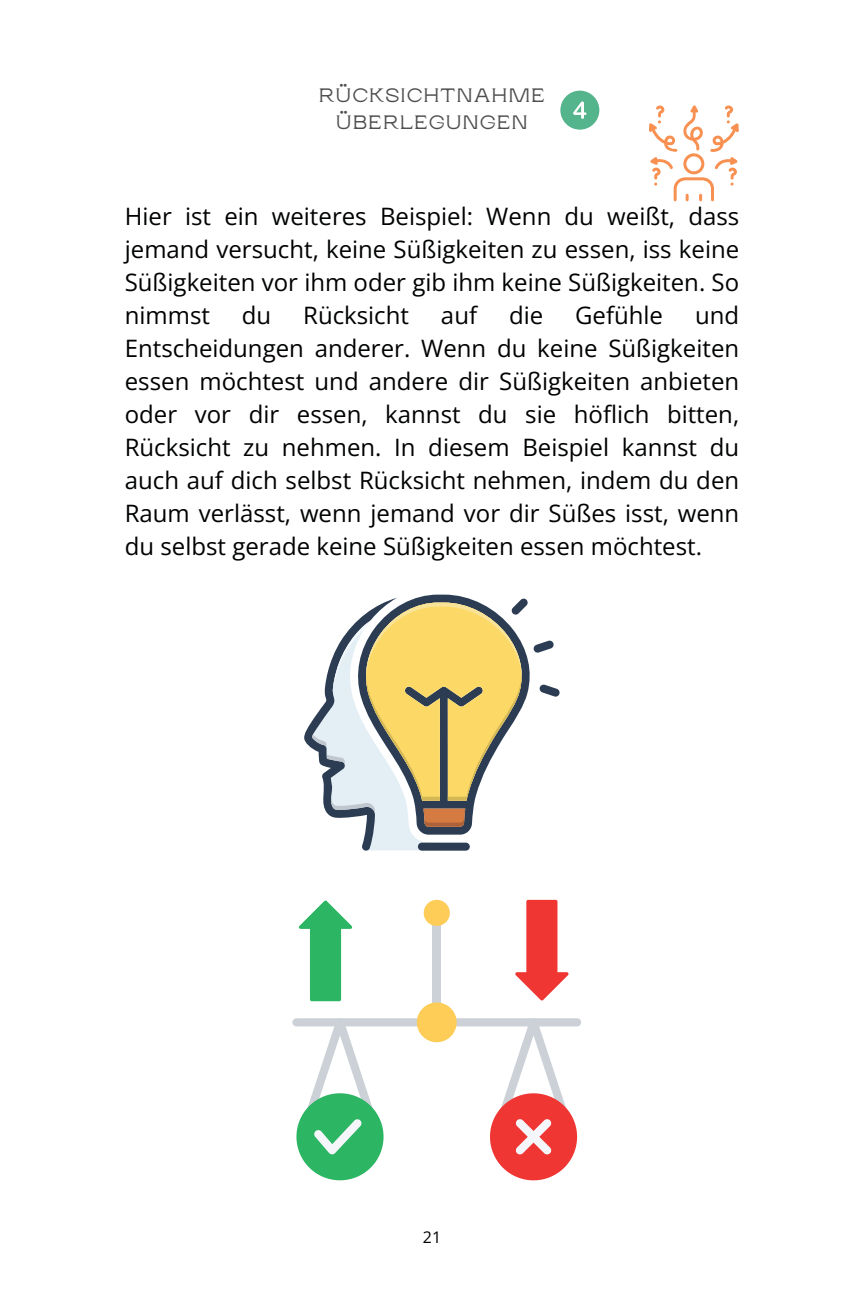
<style>
.page{position:relative;width:864px;height:1296px;background:#fff}
.page>*{position:absolute;margin:0;border:0;box-sizing:border-box;transform-origin:0 0}
.t1{font:24px/33px "Open Sans";color:#010202;text-align:justify}
.t2{font:19.4px/27px "Rasputin";letter-spacing:.08em;color:#4f4f4f;text-align:center}
.t3{font:16px "Open Sans";color:#000}
</style>
<div class="page">
<svg style="left:649px;top:105px;width:90px;height:96px"></svg>
<svg style="left:304px;top:595px;width:256px;height:256px"></svg>
<div style="left:433px;top:916px;width:8px;height:97px;background:#cbd1d7"></div>
<div style="left:292px;top:1018px;width:289px;height:8px;background:#cbd1d7;border-radius:4px"></div>
<svg style="left:417px;top:1002px;width:40px;height:40px"></svg>
<svg style="left:424px;top:900px;width:26px;height:26px"></svg>
<svg style="left:296px;top:1018px;width:88px;height:162px"></svg>
<svg style="left:490px;top:1018px;width:87px;height:162px"></svg>
<svg style="left:299px;top:900px;width:53px;height:101px"></svg>
<svg style="left:515px;top:900px;width:54px;height:101px"></svg>
<div style="left:560px;top:91px;width:39px;height:39px;background:#54b48c;border-radius:50%"></div>
<svg style="left:573px;top:101px;width:13px;height:18px"></svg>
<p class="t2" style="left:319px;top:82px;width:227px">RÜCKSICHTNAHME<br>ÜBERLEGUNGEN</p>
<p class="t1" style="left:125px;top:199px;width:616px">Hier ist ein weiteres Beispiel: Wenn du weißt, dass jemand versucht, keine Süßigkeiten zu essen, iss keine Süßigkeiten vor ihm oder gib ihm keine Süßigkeiten. So nimmst</p>
<p class="t1" style="left:242px;top:298px;width:31px">du</p>
<p class="t1" style="left:303px;top:298px;width:107px">Rücksicht</p>
<p class="t1" style="left:441px;top:298px;width:38px">auf</p>
<p class="t1" style="left:509px;top:298px;width:36px">die</p>
<p class="t1" style="left:575px;top:298px;width:89px">Gefühle</p>
<p class="t1" style="left:125px;top:298px;width:616px;text-indent:570px">und Entscheidungen anderer. Wenn du keine Süßigkeiten essen möchtest und andere dir Süßigkeiten anbieten oder vor dir essen, kannst du sie höflich bitten, Rücksicht zu nehmen. In diesem Beispiel kannst du auch auf dich selbst Rücksicht nehmen, indem du den Raum verlässt, wenn jemand vor dir Süßes isst, wenn du selbst gerade keine Süßigkeiten essen möchtest.</p>
<p class="t3" style="left:423px;top:1227px;width:20px">21</p>
</div>
